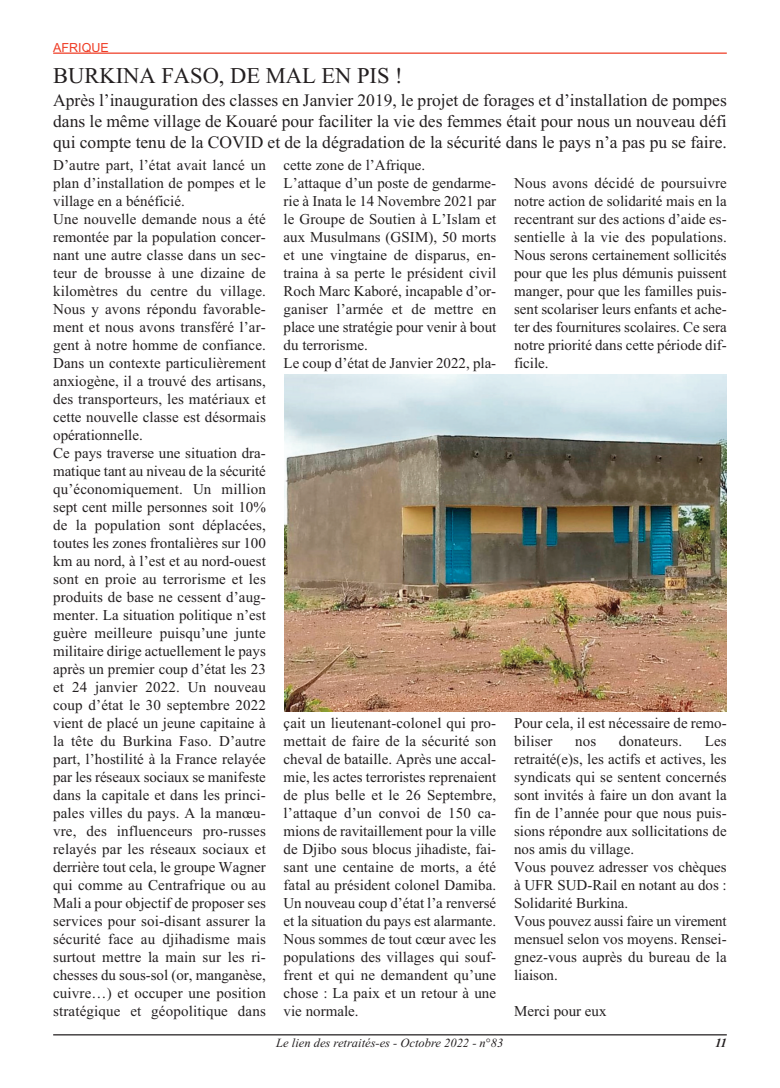
<style>
.page{position:relative;width:780px;height:1088px;background:#fff}
.page>*{position:absolute;margin:0;border:0;box-sizing:border-box;transform-origin:0 0}
.t1{font:22.5px "Times New Roman";color:#231f20}
.t2{font:17.5px/21px "Times New Roman";color:#231f20;text-align:justify}
.t3{font:15px/18px "Times New Roman";letter-spacing:.005em;color:#231f20}
.t4{font:italic 12.5px "Times New Roman";color:#231f20}
.t5{font:12.5px "Arial";color:#ef3c25}
.t6{font:italic 700 12.5px "Times New Roman";color:#231f20}
</style>
<div class="page">
<hr style="left:53px;top:53px;width:673px;height:1px;background:#ef3c25">
<hr style="left:53px;top:1034px;width:673px;height:1px;background:#231f20">
<img style="left:284px;top:375px;width:442px;height:337px">
<p class="t5" style="left:53px;top:40px;width:57px">AFRIQUE</p>
<h1 class="t1" style="left:53px;top:62px;width:351px">BURKINA FASO, DE MAL EN PIS !</h1>
<p class="t2" style="left:53px;top:90px;width:675px">Après l’inauguration des classes en Janvier 2019, le projet de forages et d’installation de pompes dans le même village de Kouaré pour faciliter la vie des femmes était pour nous un nouveau défi qui compte tenu de la COVID et de la dégradation de la sécurité dans le pays n’a pas pu se faire.</p>
<p class="t3" style="left:53px;top:156px;width:214px">D’autre part, l’état avait lancé un plan d’installation de pompes et le village en a bénéficié.<br>Une nouvelle demande nous a été remontée par la population concer&shy;nant une autre classe dans un sec&shy;teur de brousse à une dizaine de kilomètres du centre du village.<br>Nous y avons répondu favorable&shy;ment et nous avons transféré l’ar&shy;gent à notre homme de confiance.<br>Dans un contexte particulièrement anxiogène, il a trouvé des artisans, des transporteurs, les matériaux et cette nouvelle classe est désormais opérationnelle.<br>Ce pays traverse une situation dra&shy;matique tant au niveau de la sécurité qu’économiquement. Un million sept cent mille personnes soit 10% de la population sont déplacées, toutes les zones frontalières sur 100 km au nord, à l’est et au nord-ouest sont en proie au terrorisme et les produits de base ne cessent d’aug&shy;menter. La situation politique n’est guère meilleure puisqu’une junte militaire dirige actuellement le pays après un premier coup d’état les 23 et 24 janvier 2022. Un nouveau coup d’état le 30 septembre 2022 vient de placé un jeune capitaine à la tête du Burkina Faso. D’autre part, l’hostilité à la France relayée par les réseaux sociaux se manifeste dans la capitale et dans les princi&shy;pales villes du pays. A la manœu&shy;vre, des influenceurs pro-russes relayés par les réseaux sociaux et derrière tout cela, le groupe Wagner qui comme au Centrafrique ou au Mali a pour objectif de proposer ses services pour soi-disant assurer la sécurité face au djihadisme mais surtout mettre la main sur les ri&shy;chesses du sous-sol (or, manganèse, cuivre…) et occuper une position stratégique et géopolitique dans</p>
<p class="t3" style="left:283px;top:156px;width:214px">cette zone de l’Afrique.<br>L’attaque d’un poste de gendarme&shy;rie à Inata le 14 Novembre 2021 par le Groupe de Soutien à L’Islam et aux Musulmans (GSIM), 50 morts et une vingtaine de disparus, en&shy;traina à sa perte le président civil<br>Roch Marc Kaboré, incapable d’or&shy;ganiser l’armée et de mettre en place une stratégie pour venir à bout du terrorisme.<br>Le coup d’état de Janvier 2022, pla-</p>
<p class="t3" style="left:283px;top:714px;width:214px;text-align:justify">çait un lieutenant-colonel qui pro&shy;mettait de faire de la sécurité son cheval de bataille. Après une accal&shy;mie, les actes terroristes reprenaient de plus belle et le 26 Septembre, l’attaque d’un convoi de 150 ca&shy;mions de ravitaillement pour la ville de Djibo sous blocus jihadiste, fai&shy;sant une centaine de morts, a été fatal au président colonel Damiba.<br>Un nouveau coup d’état l’a renversé et la situation du pays est alarmante.<br>Nous sommes de tout cœur avec les populations des villages qui souf&shy;frent et qui ne demandent qu’une chose : La paix et un retour à une vie normale.</p>
<p class="t4" style="left:276px;top:1035px;width:228px">Le lien des retraités-es - Octobre 2022 - n°83</p>
<p class="t3" style="left:514px;top:174px;width:214px;text-align:justify">Nous avons décidé de poursuivre notre action de solidarité mais en la recentrant sur des actions d’aide es&shy;sentielle à la vie des populations.<br>Nous serons certainement sollicités pour que les plus démunis puissent manger, pour que les familles puis&shy;sent scolariser leurs enfants et ache&shy;ter des fournitures scolaires. Ce sera notre priorité dans cette période dif&shy;ficile.</p>
<p class="t3" style="left:514px;top:714px;width:214px">Pour cela, il est nécessaire de remo&shy;biliser</p>
<p class="t3" style="left:575px;top:732px;width:23px">nos</p>
<p class="t3" style="left:618px;top:732px;width:65px">donateurs.</p>
<p class="t3" style="left:514px;top:732px;width:214px;text-indent:191px">Les retraité(e)s, les actifs et actives, les syndicats qui se sentent concernés sont invités à faire un don avant la fin de l’année pour que nous puis&shy;sions répondre aux sollicitations de nos amis du village.<br>Vous pouvez adresser vos chèques à UFR SUD-Rail en notant au dos :<br>Solidarité Burkina.<br>Vous pouvez aussi faire un virement mensuel selon vos moyens. Rensei&shy;gnez-vous auprès du bureau de la liaison.</p>
<p class="t3" style="left:514px;top:1002px;width:94px">Merci pour eux</p>
<p class="t6" style="left:715px;top:1035px;width:13px">11</p>
</div>
